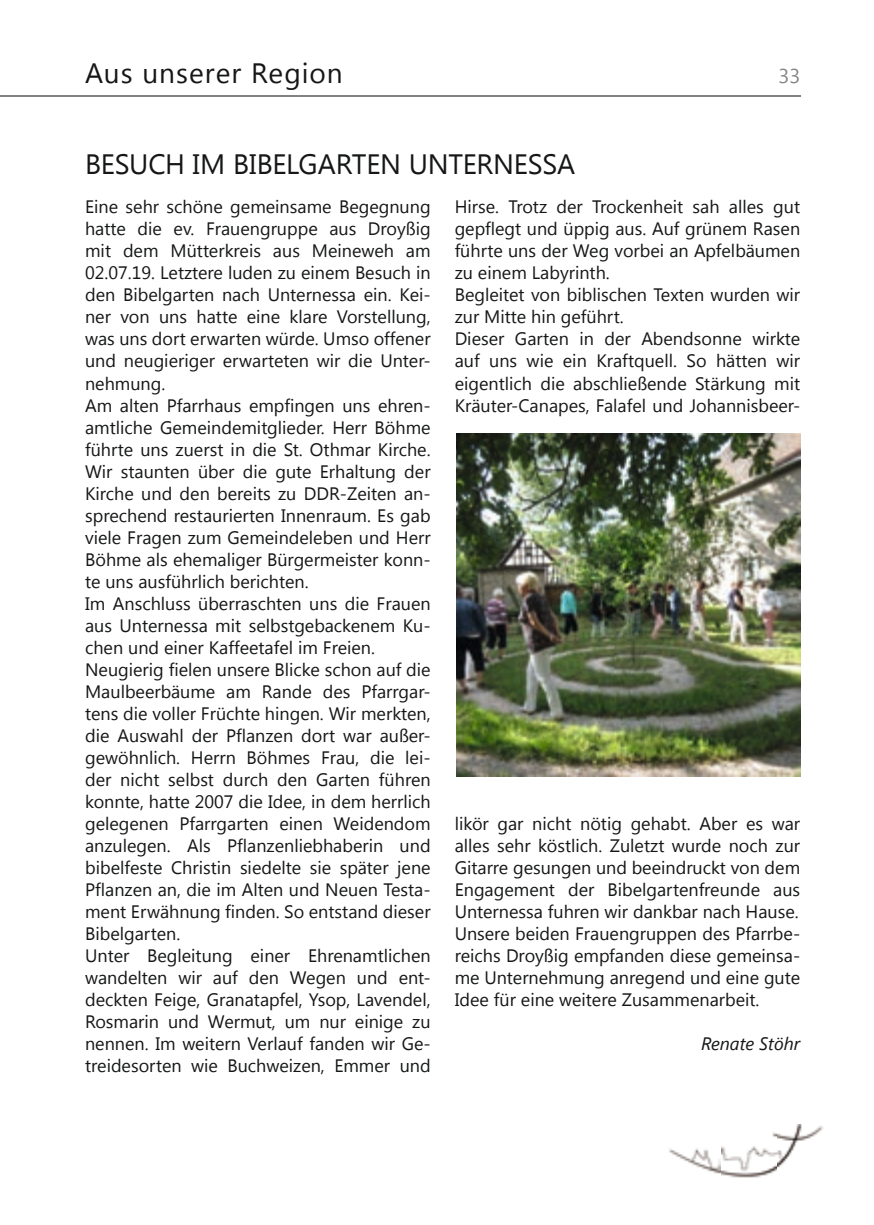
<style>
.page{position:relative;width:874px;height:1225px;background:#fff}
.page>*{position:absolute;margin:0;border:0;box-sizing:border-box;transform-origin:0 0}
.t1{font:28px "Segoe UI";letter-spacing:-.005em;color:#151616}
.t2{font:28px "Segoe UI";letter-spacing:.035em;color:#151616}
.t3{font:20px "Segoe UI";color:#818281}
.t4{font:18px/22px "Segoe UI";color:#151616}
.t5{font:italic 18px "Segoe UI";color:#151616}
</style>
<div class="page">
<img style="left:456px;top:433px;width:343px;height:343px">
<img style="left:669px;top:1124px;width:154px;height:54px">
<hr style="left:0;top:96px;width:799px;height:1px;background:#818281">
<h1 class="t2" style="left:85px;top:54px;width:259px">Aus unserer Region</h1>
<p class="t3" style="left:778px;top:62px;width:23px">33</p>
<h1 class="t1" style="left:85px;top:144px;width:491px">BESUCH IM BIBELGARTEN UNTERNESSA</h1>
<p class="t4" style="left:85px;top:195px;width:347px">Eine sehr schöne gemeinsame Begegnung hatte die ev. Frauengruppe aus Droyßig mit dem Mütterkreis aus Meineweh am 02.07.19. Letztere luden zu einem Besuch in den Bibelgarten nach Unternessa ein. Kei&shy;ner von uns hatte eine klare Vorstellung, was uns dort erwarten würde. Umso offener und neugieriger erwarteten wir die Unter&shy;nehmung.<br>Am alten Pfarrhaus empfingen uns ehren&shy;amtliche Gemeindemitglieder. Herr Böhme führte uns zuerst in die St. Othmar Kirche.<br>Wir staunten über die gute Erhaltung der Kirche und den bereits zu DDR-Zeiten an&shy;sprechend restaurierten Innenraum. Es gab viele Fragen zum Gemeindeleben und Herr Böhme als ehemaliger Bürgermeister konn&shy;te uns ausführlich berichten.<br>Im Anschluss überraschten uns die Frauen aus Unternessa mit selbstgebackenem Ku&shy;chen und einer Kaffeetafel im Freien.<br>Neugierig fielen unsere Blicke schon auf die Maulbeerbäume am Rande des Pfarrgar&shy;tens die voller Früchte hingen. Wir merkten, die Auswahl der Pflanzen dort war außer&shy;gewöhnlich. Herrn Böhmes Frau, die lei&shy;der nicht selbst durch den Garten führen konnte, hatte 2007 die Idee, in dem herrlich gelegenen Pfarrgarten einen Weidendom anzulegen. Als Pflanzenliebhaberin und bibelfeste Christin siedelte sie später jene Pflanzen an, die im Alten und Neuen Testa&shy;ment Erwähnung finden. So entstand dieser Bibelgarten.<br>Unter Begleitung einer Ehrenamtlichen wandelten wir auf den Wegen und ent&shy;deckten Feige, Granatapfel, Ysop, Lavendel, Rosmarin und Wermut, um nur einige zu nennen. Im weitern Verlauf fanden wir Ge&shy;treidesorten wie Buchweizen, Emmer und</p>
<p class="t4" style="left:454px;top:195px;width:347px">Hirse. Trotz der Trockenheit sah alles gut gepflegt und üppig aus. Auf grünem Rasen führte uns der Weg vorbei an Apfelbäumen zu einem Labyrinth.<br>Begleitet von biblischen Texten wurden wir zur Mitte hin geführt.<br>Dieser Garten in der Abendsonne wirkte auf uns wie ein Kraftquell. So hätten wir eigentlich die abschließende Stärkung mit Kräuter-Canapes, Falafel und Johannisbeer-</p>
<p class="t4" style="left:454px;top:811px;width:347px;text-align:justify">likör gar nicht nötig gehabt. Aber es war alles sehr köstlich. Zuletzt wurde noch zur Gitarre gesungen und beeindruckt von dem Engagement der Bibelgartenfreunde aus Unternessa fuhren wir dankbar nach Hause.<br>Unsere beiden Frauengruppen des Pfarrbe&shy;reichs Droyßig empfanden diese gemeinsa&shy;me Unternehmung anregend und eine gute Idee für eine weitere Zusammenarbeit.</p>
<p class="t5" style="left:700px;top:1030px;width:101px">Renate Stöhr</p>
</div>
